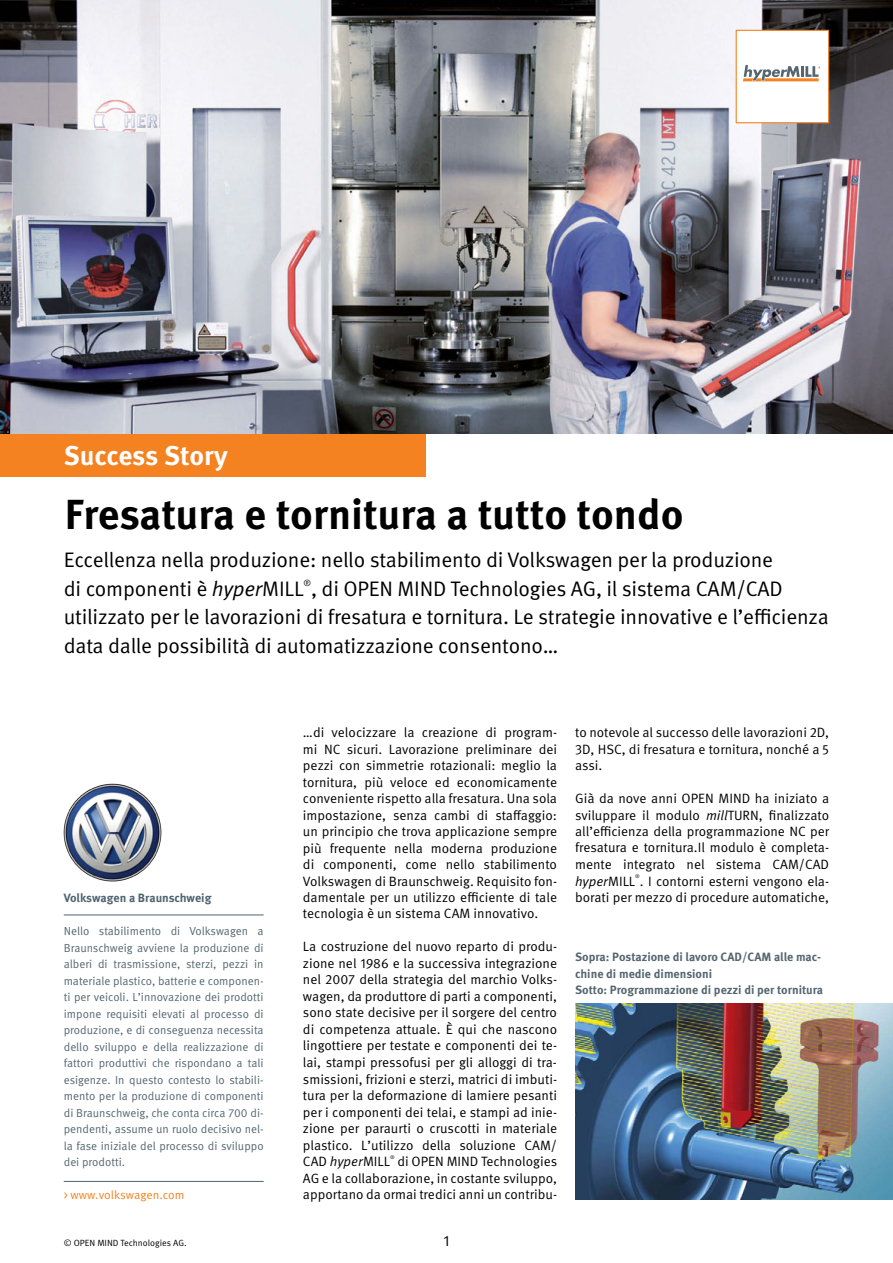
<style>
.page{position:relative;width:893px;height:1263px;background:#fff}
.page>*{position:absolute;margin:0;border:0;box-sizing:border-box;transform-origin:0 0}
.t1{font:700 42px "Meta Pro";color:#000}
.t2{font:700 27px "Meta Pro";letter-spacing:-.005em;color:#fff}
.Vorspann_NEU{font:21px/28.5px "Meta Pro";letter-spacing:-.01em;color:#000}
.t3{font:15px "Meta Pro";color:#000}
.Body_NEU{font:13.5px/16.5px "Meta Pro";color:#000;text-align:justify}
.BU{font:700 12px/16.5px "Meta Pro";color:#546670}
.Body_NEU-2{font:700 12px "Meta Pro";letter-spacing:-.005em;color:#4e6470}
.Body_NEU-3{font:12px "Meta Pro";color:#f58220}
.Randtext{font:11.7px/16.5px "Meta Pro";color:#546670;text-align:justify}
.t4{font:9px "Meta Pro";color:#000}
.Vorspann_NEU-2{font:8.7px "Meta Pro";color:#000}
.Body_NEU-4{font:5.25px "Meta Pro";color:#000}
.s1{font-style:italic}
</style>
<div class="page">
<img style="left:0;top:0;width:893px;height:434px">
<div style="left:0;top:434px;width:425px;height:42px;background:#f58220"></div>
<div style="left:736px;top:30px;width:93px;height:93px;background:#fff;border:1px solid #f58220"></div>
<svg style="left:743px;top:65px;width:77px;height:16px"></svg>
<img style="left:575px;top:1003px;width:318px;height:196px">
<hr style="left:64px;top:1181px;width:200px;height:1px;background:#4e6470">
<hr style="left:64px;top:915px;width:200px;height:1px;background:#4e6470">
<img style="left:64px;top:783px;width:98px;height:99px">
<p class="t2" style="left:64px;top:439px;width:166px">Success Story</p>
<p class="t1" style="left:65px;top:488px;width:620px">Fresatura e tornitura a tutto tondo</p>
<p class="Vorspann_NEU" style="left:64px;top:546px;width:721px">Eccellenza nella produzione: nello stabilimento di Volkswagen per la produzione di componenti è <span class="s1">hyper</span>MILL , di OPEN MIND Technologies AG, il sistema CAM/CAD</p>
<p class="Vorspann_NEU-2" style="left:303px;top:578px;width:9px">®</p>
<p class="Vorspann_NEU" style="left:64px;top:603px;width:766px">utilizzato per le lavorazioni di fresatura e tornitura. Le strategie innovative e l’efficienza data dalle possibilità di automatizzazione consentono…</p>
<p class="Body_NEU-2" style="left:64px;top:890px;width:149px">Volkswagen a Braunschweig</p>
<p class="Randtext" style="left:64px;top:923px;width:201px">Nello stabilimento di Volkswagen a Braunschweig avviene la produzione di alberi di trasmissione, sterzi, pezzi in materiale plastico, batterie e componen&shy;ti per veicoli. L’innovazione dei prodotti impone requisiti elevati al processo di produzione, e di conseguenza necessita dello sviluppo e della realizzazione di fattori produttivi che rispondano a tali esigenze. In questo contesto lo stabili&shy;mento per la produzione di componenti di Braunschweig, che conta circa 700 di&shy;pendenti, assume un ruolo decisivo nel&shy;la fase iniziale del processo di sviluppo dei prodotti.</p>
<p class="Body_NEU-3" style="left:64px;top:1188px;width:122px">&gt; www.volkswagen.com</p>
<p class="Body_NEU" style="left:303px;top:724px;width:256px">…di velocizzare la creazione di program&shy;mi NC sicuri. Lavorazione preliminare dei pezzi con simmetrie rotazionali: meglio la tornitura, più veloce ed economicamente conveniente rispetto alla fresatura. Una sola impostazione, senza cambi di staffaggio: un principio che trova applicazione sempre più frequente nella moderna produzione di componenti, come nello stabilimento Volkswagen di Braunschweig. Requisito fon&shy;damentale per un utilizzo efficiente di tale tecnologia è un sistema CAM innovativo.</p>
<p class="Body_NEU" style="left:303px;top:939px;width:256px">La costruzione del nuovo reparto di produ&shy;zione nel 1986 e la successiva integrazione nel 2007 della strategia del marchio Volks&shy;wagen, da produttore di parti a componenti, sono state decisive per il sorgere del centro di competenza attuale. È qui che nascono lingottiere per testate e componenti dei te&shy;lai, stampi pressofusi per gli alloggi di tra&shy;smissioni, frizioni e sterzi, matrici di imbuti&shy;tura per la deformazione di lamiere pesanti per i componenti dei telai, e stampi ad inie&shy;zione per paraurti o cruscotti in materiale plastico. L’utilizzo della soluzione CAM/ CAD <span class="s1">hyper</span>MILL</p>
<p class="Body_NEU-4" style="left:390px;top:1153px;width:6px">®</p>
<p class="Body_NEU" style="left:303px;top:1153px;width:256px;text-indent:94px">di OPEN MIND Technologies AG e la collaborazione, in costante sviluppo, apportano da ormai tredici anni un contribu-</p>
<p class="t4" style="left:64px;top:1237px;width:124px">© OPEN MIND Technologies AG.</p>
<p class="t3" style="left:444px;top:1232px;width:7px">1</p>
<p class="Body_NEU" style="left:575px;top:724px;width:256px">to notevole al successo delle lavorazioni 2D, 3D, HSC, di fresatura e tornitura, nonché a 5 assi.</p>
<p class="Body_NEU" style="left:575px;top:790px;width:256px">Già da nove anni OPEN MIND ha iniziato a sviluppare il modulo <span class="s1">mill</span>TURN, finalizzato all’efficienza della programmazione NC per fresatura e tornitura.Il modulo è completa&shy;mente integrato nel sistema CAM/CAD <span class="s1">hyper</span>MILL . I contorni esterni vengono ela-</p>
<p class="Body_NEU-4" style="left:635px;top:873px;width:6px">®</p>
<p class="Body_NEU" style="left:575px;top:889px;width:256px">borati per mezzo di procedure automatiche,</p>
<p class="BU" style="left:575px;top:949px;width:248px">Sopra: Postazione di lavoro CAD/CAM alle mac&shy;chine di medie dimensioni</p>
<p class="BU" style="left:575px;top:982px;width:250px">Sotto: Programmazione di pezzi di per tornitura</p>
</div>
